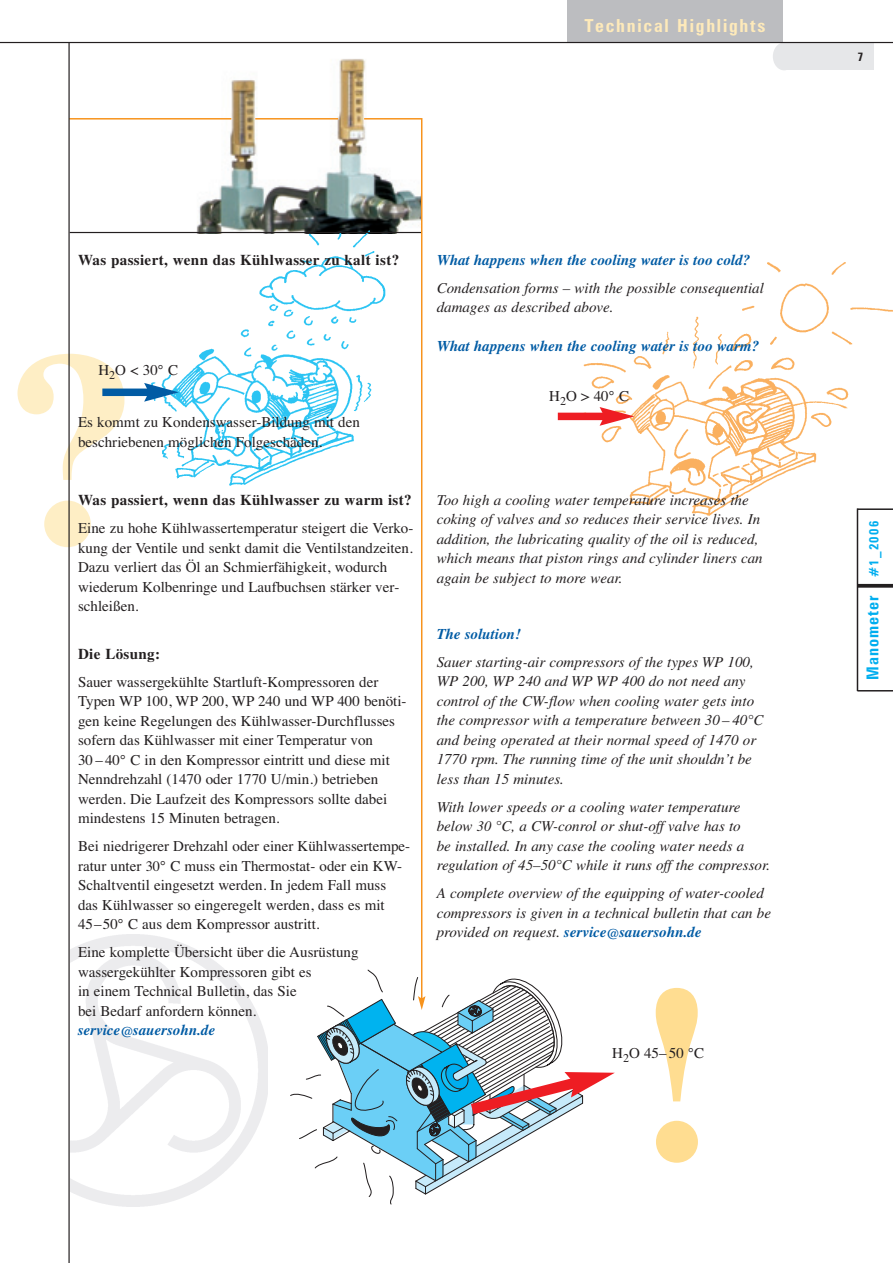
<style>
.page{position:relative;width:893px;height:1263px;background:#fff}
.page>*{position:absolute;margin:0;border:0;box-sizing:border-box;transform-origin:0 0}
.t1{font:700 248.4px "Times";color:#ffdd91}
.t2{font:700 condensed 18px "Zurich BT";letter-spacing:.1em;color:#feeaba}
.t3{font:700 condensed 16.35px "Zurich BT";letter-spacing:.06em;color:#00aeef}
.t4{font:15px/19.5px "Times";color:#231f20}
.t5{font:italic 15px/19.5px "Times";color:#231f20}
.t6{font:italic 700 15px "Times";color:#015ba4}
.t7{font:700 15px "Times";letter-spacing:.025em;color:#231f20}
.t8{font:700 condensed 12px "Zurich BT";color:#231f20}
.s1{font-size:14.55px}
.s2{font-weight:700;color:#015ba4}
.s3{font-size:13.05px}
</style>
<div class="page">
<img style="left:185px;top:41px;width:237px;height:191px">
<svg style="left:18px;top:354px;width:106px;height:193px"></svg>
<img style="left:557px;top:262px;width:335px;height:266px">
<img style="left:126px;top:225px;width:277px;height:261px">
<svg style="left:858px;top:584px;width:34px;height:4px"></svg>
<hr style="left:857px;top:690px;width:35px;height:2px;background:#231f20">
<hr style="left:857px;top:508px;width:35px;height:2px;background:#231f20">
<hr style="left:856px;top:508px;width:2px;height:183px;background:#231f20">
<div style="left:782px;top:43px;width:91px;height:27px;background:#e6e7e9"></div>
<div style="left:772px;top:43px;width:23px;height:27px;background:#e6e7e9;border-radius:50%"></div>
<div style="left:567px;top:0;width:215px;height:43px;background:#bcbdc0"></div>
<hr style="left:0;top:42px;width:892px;height:1px;background:#231f20">
<hr style="left:70px;top:232px;width:351px;height:1px;background:#231f20">
<hr style="left:69px;top:118px;width:162px;height:2px;background:#f7931d">
<hr style="left:255px;top:118px;width:83px;height:2px;background:#f7931d">
<hr style="left:364px;top:118px;width:57px;height:2px;background:#f7931d">
<hr style="left:68px;top:42px;width:2px;height:1221px;background:#231f20">
<hr style="left:421px;top:118px;width:1px;height:881px;background:#f7931d">
<div style="left:102px;top:389px;width:49px;height:7px;background:#015ba4"></div>
<svg style="left:144px;top:383px;width:35px;height:19px"></svg>
<svg style="left:290px;top:969px;width:324px;height:236px"></svg>
<div style="left:558px;top:413px;width:48px;height:7px;background:#ee1d23"></div>
<svg style="left:599px;top:407px;width:35px;height:19px"></svg>
<p class="t2" style="left:584px;top:19px;width:182px">Technical Highlights</p>
<p class="t7" style="left:78px;top:255px;width:322px">Was passiert, wenn das Kühlwasser zu kalt ist?</p>
<p class="t4" style="left:98px;top:362px;width:81px">H<sub>2</sub>O &lt; 30° C</p>
<p class="t4" style="left:78px;top:414px;width:283px">Es kommt zu Kondenswasser-Bildung mit den beschriebenen möglichen Folgeschäden.</p>
<p class="t7" style="left:78px;top:495px;width:335px">Was passiert, wenn das Kühlwasser zu warm ist?</p>
<p class="t4" style="left:78px;top:520px;width:337px">Eine zu hohe Kühlwassertemperatur steigert die Verko&shy;kung der Ventile und senkt damit die Ventilstandzeiten.<br>Dazu verliert das Öl an Schmierfähigkeit, wodurch wiederum Kolbenringe und Laufbuchsen stärker ver&shy;schleißen.</p>
<p class="t7" style="left:78px;top:648px;width:84px">Die Lösung:</p>
<p class="t4" style="left:78px;top:673px;width:330px">Sauer wassergekühlte Startluft-Kompressoren der Typen WP 100, WP 200, WP 240 und WP 400 benöti&shy;gen keine Regelungen des Kühlwasser-Durchflusses sofern das Kühlwasser mit einer Temperatur von<br>30 – 40° C in den Kompressor eintritt und diese mit Nenndrehzahl (1470 oder 1770 U/min.) betrieben werden. Die Laufzeit des Kompressors sollte dabei mindestens 15 Minuten betragen.</p>
<p class="t4" style="left:78px;top:838px;width:334px">Bei niedrigerer Drehzahl oder einer Kühlwassertempe&shy;ratur unter <span class="s1">30</span>° C muss ein Thermostat- oder ein KW-Schaltventil eingesetzt werden. In jedem Fall muss<br>das Kühlwasser so eingeregelt werden, dass es mit 45–50° C aus dem Kompressor austritt.</p>
<p class="t4" style="left:78px;top:944px;width:282px">Eine komplette Übersicht über die Ausrüstung wassergekühlter Kompressoren gibt es<br>in einem Technical Bulletin, das Sie<br>bei Bedarf anfordern können.</p>
<p class="t6" style="left:78px;top:1025px;width:139px">service@sauersohn.de</p>
<p class="t6" style="left:436px;top:254px;width:315px">What happens when the cooling water is too cold?</p>
<p class="t5" style="left:436px;top:279px;width:329px">Condensation forms – with the possible consequential damages as described above.</p>
<p class="t6" style="left:436px;top:341px;width:324px">What happens when the cooling water is too warm?</p>
<p class="t4" style="left:549px;top:388px;width:81px">H<sub>2</sub>O &gt; 40° C</p>
<p class="t5" style="left:436px;top:491px;width:327px">Too high a cooling water temperature increases the coking of valves and so reduces their service lives. In addition, the lubricating quality of the oil is reduced, which means that piston rings and cylinder liners can again be subject to more wear.</p>
<p class="t6" style="left:436px;top:628px;width:86px">The solution!</p>
<p class="t5" style="left:436px;top:653px;width:328px">Sauer starting-air compressors of the types WP 100, WP 200, WP 240 and WP WP 400 do not need any control of the CW-flow when cooling water gets into the compressor with a temperature between 30 – 40°C and being operated at their normal speed of 1470 or 1770 rpm. The running time of the unit shouldn’t be less than 15 minutes.</p>
<p class="t5" style="left:436px;top:798px;width:335px">With lower speeds or a cooling water temperature below <span class="s1">30</span> °C, a CW-conrol or shut-off valve has to<br>be installed. In any case the cooling water needs a regulation of 45–50°C while it runs off the compressor.</p>
<p class="t5" style="left:436px;top:885px;width:336px">A complete overview of the equipping of water-cooled compressors is given in a technical bulletin that can be provided on request. <span class="s2">service@sauersohn.de</span></p>
<h1 class="t1" style="left:635px;top:986px;width:84px">!</h1>
<p class="t4" style="left:612px;top:1045px;width:93px">H<sub>2</sub>O 45– 50 °C</p>
<p class="t8" style="left:857px;top:52px;width:7px">7</p>
<p class="t3" style="left:866px;top:680px;width:160px;rotate:-90deg">Manometer <span class="s3">#1_2006</span></p>
</div>
